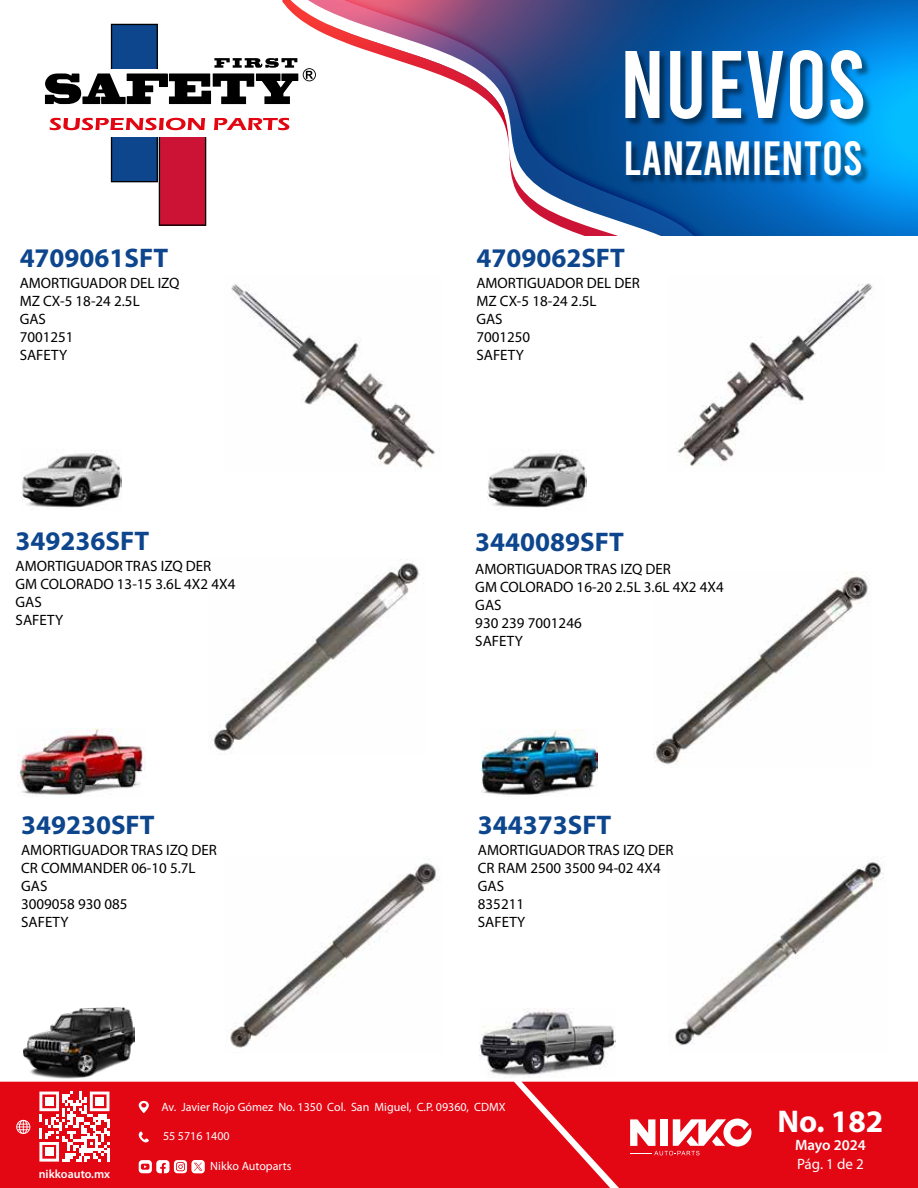
<style>
.page{position:relative;width:918px;height:1188px;background:#fff}
.page>*{position:absolute;margin:0;border:0;box-sizing:border-box;transform-origin:0 0}
.t1{font:95.7px "Bebas";color:#fff}
.t2{font:47.85px "Bebas";color:#fff}
.t3{font:700 31.5px "Myriad Pro";color:#fff}
.t4{font:700 27px "Myriad Pro";color:#0e468e}
.t5{font:15px/18px "Myriad Pro";color:#000}
.t6{font:600 15px "Myriad Pro";color:#fff}
.t7{font:15px "Myriad Pro";color:#fff}
.t8{font:12px "Myriad Pro";color:#fff}
.t9{font:600 12px "Myriad Pro";color:#fff}
</style>
<div class="page">
<img style="left:230px;top:858px;width:207px;height:190px">
<img style="left:675px;top:859px;width:209px;height:187px">
<img style="left:231px;top:284px;width:204px;height:185px">
<img style="left:677px;top:283px;width:197px;height:183px">
<div style="left:0;top:1082px;width:522px;height:106px;background:#e30613"></div>
<svg style="left:39px;top:1092px;width:70px;height:70px"></svg>
<div style="left:45px;top:1097px;width:8px;height:9px;background:#fff"></div>
<div style="left:95px;top:1097px;width:9px;height:9px;background:#fff"></div>
<div style="left:45px;top:1148px;width:8px;height:8px;background:#fff"></div>
<svg style="left:16px;top:1120px;width:14px;height:14px"></svg>
<svg style="left:139px;top:1101px;width:10px;height:12px"></svg>
<svg style="left:139px;top:1131px;width:10px;height:12px"></svg>
<svg style="left:139px;top:1160px;width:66px;height:13px"></svg>
<svg style="left:522px;top:1082px;width:396px;height:106px;background:#e41723"></svg>
<svg style="left:510px;top:163px;width:22px;height:47px"></svg>
<svg style="left:532px;top:0;width:234px;height:236px;background:#3465a4"></svg>
<svg style="left:766px;top:0;width:152px;height:236px;background:#0284d9"></svg>
<svg style="left:283px;top:0;width:406px;height:163px"></svg>
<img style="left:618px;top:35px;width:259px;height:158px">
<svg style="left:49px;top:118px;width:156px;height:12px"></svg>
<svg style="left:214px;top:118px;width:75px;height:12px"></svg>
<svg style="left:111px;top:137px;width:95px;height:89px"></svg>
<svg style="left:45px;top:0;width:443px;height:104px"></svg>
<img style="left:22px;top:449px;width:100px;height:59px">
<img style="left:487px;top:449px;width:100px;height:59px">
<img style="left:23px;top:1008px;width:111px;height:71px">
<img style="left:479px;top:1009px;width:137px;height:69px">
<img style="left:209px;top:563px;width:211px;height:188px">
<img style="left:17px;top:728px;width:128px;height:69px">
<img style="left:654px;top:572px;width:216px;height:193px">
<img style="left:482px;top:729px;width:116px;height:67px">
<h3 class="t4" style="left:20px;top:240px;width:150px">4709061SFT</h3>
<p class="t5" style="left:20px;top:274px;width:161px">AMORTIGUADOR DEL IZQ<br>MZ CX-5 18-24 2.5L<br>GAS<br>7001251<br>SAFETY</p>
<h3 class="t4" style="left:16px;top:523px;width:135px">349236SFT</h3>
<p class="t5" style="left:16px;top:557px;width:221px">AMORTIGUADOR TRAS IZQ DER<br>GM COLORADO 13-15 3.6L 4X2 4X4<br>GAS<br>SAFETY</p>
<h3 class="t4" style="left:21px;top:807px;width:135px">349230SFT</h3>
<p class="t5" style="left:21px;top:841px;width:197px">AMORTIGUADOR TRAS IZQ DER<br>CR COMMANDER 06-10 5.7L<br>GAS<br>3009058 930 085<br>SAFETY</p>
<h1 class="t1" style="left:620px;top:37px;width:248px">NUEVOS</h1>
<h2 class="t2" style="left:623px;top:135px;width:241px">LANZAMIENTOS</h2>
<h3 class="t4" style="left:476px;top:240px;width:150px">4709062SFT</h3>
<p class="t5" style="left:476px;top:274px;width:165px">AMORTIGUADOR DEL DER<br>MZ CX-5 18-24 2.5L<br>GAS<br>7001250<br>SAFETY</p>
<h3 class="t4" style="left:475px;top:524px;width:150px">3440089SFT</h3>
<p class="t5" style="left:475px;top:559px;width:250px">AMORTIGUADOR TRAS IZQ DER<br>GM COLORADO 16-20 2.5L 3.6L 4X2 4X4<br>GAS<br>930 239 7001246<br>SAFETY</p>
<h3 class="t4" style="left:478px;top:807px;width:135px">344373SFT</h3>
<p class="t5" style="left:478px;top:841px;width:197px">AMORTIGUADOR TRAS IZQ DER<br>CR RAM 2500 3500 94-02 4X4<br>GAS<br>835211<br>SAFETY</p>
<p class="t9" style="left:39px;top:1167px;width:73px">nikkoauto.mx</p>
<p class="t8" style="left:161px;top:1099px;width:346px">Av. Javier Rojo Gómez No. 1350 Col. San Miguel, C.P. 09360, CDMX</p>
<p class="t8" style="left:163px;top:1129px;width:68px">55 5716 1400</p>
<p class="t8" style="left:210px;top:1159px;width:83px">Nikko Autoparts</p>
<h3 class="t3" style="left:778px;top:1101px;width:107px">No. 182</h3>
<p class="t6" style="left:795px;top:1135px;width:72px">Mayo 2024</p>
<p class="t7" style="left:797px;top:1155px;width:68px">Pág. 1 de 2</p>
</div>
